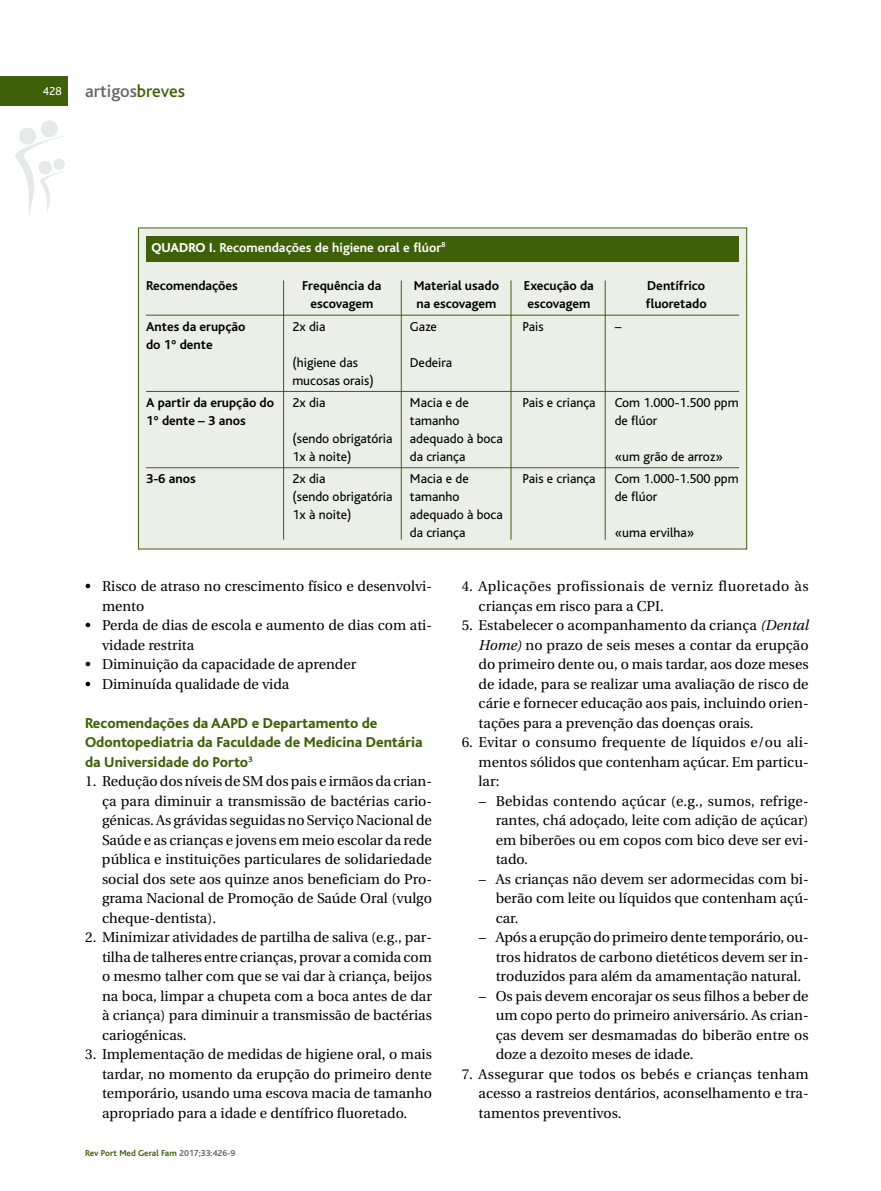
<style>
.page{position:relative;width:881px;height:1191px;background:#fff}
.page>*{position:absolute;margin:0;border:0;box-sizing:border-box;transform-origin:0 0}
.t1{font:500 18px "Bliss";color:#666}
.t2{font:800 15px/19.5px "Bliss";color:#3e6009}
.t3{font:14.25px/19.5px "Utopia";color:#000;text-align:justify}
.t4{font:14.25px/19.5px "Utopia";letter-spacing:.03em;color:#000}
.t5{font:13.5px/18px "Bliss";color:#000}
.t6{font:700 13.5px "Bliss";color:#000}
.t7{font:700 13.5px "Bliss";color:#fff}
.t8{font:12px "Bliss";color:#fff}
.t9{font:700 9px "Bliss";color:#3e6009}
.s1{color:#3e6009}
.s2{font-weight:800}
.s3{color:#666}
.s4{font-style:italic}
</style>
<div class="page">
<svg style="left:15px;top:120px;width:50px;height:95px"></svg>
<div style="left:0;top:77px;width:68px;height:29px;background:#3e6009"></div>
<div style="left:139px;top:228px;width:607px;height:320px;background:#ecefe7"></div>
<hr style="left:146px;top:315px;width:592px;height:1px;background:#3e6009">
<hr style="left:146px;top:391px;width:592px;height:1px;background:#3e6009">
<hr style="left:146px;top:467px;width:592px;height:1px;background:#3e6009">
<div style="left:146px;top:236px;width:592px;height:25px;background:#3e6009"></div>
<hr style="left:283px;top:280px;width:1px;height:260px;background:#3e6009">
<hr style="left:401px;top:280px;width:1px;height:260px;background:#3e6009">
<hr style="left:510px;top:280px;width:1px;height:260px;background:#3e6009">
<hr style="left:604px;top:280px;width:1px;height:260px;background:#3e6009">
<p class="t8" style="left:43px;top:87px;width:20px">428</p>
<p class="t1" style="left:85px;top:85px;width:101px">artigos<span class="s1">breves</span></p>
<p class="t7" style="left:151px;top:243px;width:295px"><span class="s2">QUADRO I.</span> Recomendações de higiene oral e flúor<sup>8</sup></p>
<p class="t6" style="left:146px;top:281px;width:93px">Recomendações</p>
<p class="t6" style="left:302px;top:281px;width:81px">Frequência da</p>
<p class="t6" style="left:413px;top:281px;width:87px">Material usado</p>
<p class="t6" style="left:523px;top:281px;width:71px">Execução da</p>
<p class="t6" style="left:647px;top:281px;width:59px">Dentífrico</p>
<p class="t6" style="left:310px;top:299px;width:64px">escovagem</p>
<p class="t6" style="left:416px;top:299px;width:81px">na escovagem</p>
<p class="t6" style="left:527px;top:299px;width:64px">escovagem</p>
<p class="t6" style="left:645px;top:299px;width:62px">fluoretado</p>
<p class="t6" style="left:146px;top:322px;width:101px">Antes da erupção</p>
<p class="t5" style="left:292px;top:319px;width:35px">2x dia</p>
<p class="t5" style="left:410px;top:319px;width:29px">Gaze</p>
<p class="t5" style="left:522px;top:319px;width:23px">Pais</p>
<p class="t5" style="left:614px;top:319px;width:8px">–</p>
<p class="t6" style="left:146px;top:340px;width:68px">do 1º dente</p>
<p class="t5" style="left:292px;top:355px;width:67px">(higiene das</p>
<p class="t5" style="left:410px;top:355px;width:44px">Dedeira</p>
<p class="t5" style="left:292px;top:373px;width:83px">mucosas orais)</p>
<p class="t6" style="left:146px;top:398px;width:129px">A partir da erupção do</p>
<p class="t5" style="left:292px;top:395px;width:35px">2x dia</p>
<p class="t5" style="left:410px;top:395px;width:60px">Macia e de</p>
<p class="t5" style="left:522px;top:395px;width:75px">Pais e criança</p>
<p class="t5" style="left:614px;top:395px;width:125px">Com 1.000-1.500 ppm</p>
<p class="t6" style="left:146px;top:416px;width:101px">1º dente – 3 anos</p>
<p class="t5" style="left:410px;top:413px;width:51px">tamanho</p>
<p class="t5" style="left:614px;top:413px;width:44px">de flúor</p>
<p class="t5" style="left:292px;top:431px;width:101px">(sendo obrigatória</p>
<p class="t5" style="left:410px;top:431px;width:94px">adequado à boca</p>
<p class="t5" style="left:292px;top:449px;width:61px">1x à noite)</p>
<p class="t5" style="left:410px;top:449px;width:57px">da criança</p>
<p class="t5" style="left:614px;top:449px;width:110px">«um grão de arroz»</p>
<p class="t6" style="left:146px;top:474px;width:51px">3-6 anos</p>
<p class="t5" style="left:292px;top:471px;width:35px">2x dia</p>
<p class="t5" style="left:410px;top:471px;width:60px">Macia e de</p>
<p class="t5" style="left:522px;top:471px;width:75px">Pais e criança</p>
<p class="t5" style="left:614px;top:471px;width:125px">Com 1.000-1.500 ppm</p>
<p class="t5" style="left:292px;top:489px;width:101px">(sendo obrigatória</p>
<p class="t5" style="left:410px;top:489px;width:51px">tamanho</p>
<p class="t5" style="left:614px;top:489px;width:44px">de flúor</p>
<p class="t5" style="left:292px;top:507px;width:61px">1x à noite)</p>
<p class="t5" style="left:410px;top:507px;width:94px">adequado à boca da criança</p>
<p class="t5" style="left:614px;top:525px;width:81px">«uma ervilha»</p>
<p class="t3" style="left:102px;top:577px;width:331px;text-indent:-17px">• Risco de atraso no crescimento físico e desenvolvi&shy;mento</p>
<p class="t3" style="left:102px;top:616px;width:331px;text-indent:-17px">• Perda de dias de escola e aumento de dias com ati&shy;vidade restrita</p>
<p class="t3" style="left:85px;top:655px;width:272px">• Diminuição da capacidade de aprender</p>
<p class="t3" style="left:85px;top:675px;width:206px">• Diminuída qualidade de vida</p>
<p class="t2" style="left:85px;top:714px;width:339px">Recomendações da AAPD e Departamento de<br>Odontopediatria da Faculdade de Medicina Dentária da Universidade do Porto<sup>3</sup></p>
<p class="t3" style="left:102px;top:772px;width:331px;text-indent:-17px">1. Redução dos níveis de SM dos pais e irmãos da crian&shy;ça para diminuir a transmissão de bactérias cario&shy;génicas. As grávidas seguidas no Serviço Nacional de Saúde e as crianças e jovens em meio escolar da rede pública e instituições particulares de solidariedade social dos sete aos quinze anos beneficiam do Pro&shy;grama Nacional de Promoção de Saúde Oral (vulgo cheque-dentista).</p>
<p class="t3" style="left:102px;top:928px;width:331px;text-indent:-17px">2. Minimizar atividades de partilha de saliva (e.g., par&shy;tilha de talheres entre crianças, provar a comida com o mesmo talher com que se vai dar à criança, beijos na boca, limpar a chupeta com a boca antes de dar à criança) para diminuir a transmissão de bactérias cariogénicas.</p>
<p class="t3" style="left:102px;top:1045px;width:331px;text-indent:-17px">3. Implementação de medidas de higiene oral, o mais tardar, no momento da erupção do primeiro dente temporário, usando uma escova macia de tamanho apropriado para a idade e dentífrico fluoretado.</p>
<p class="t9" style="left:85px;top:1149px;width:152px">Rev Port Med Geral Fam <span class="s3">2017;33:426-9</span></p>
<p class="t4" style="left:478px;top:577px;width:331px;text-indent:-17px">4. Aplicações profissionais de verniz fluoretado às crianças em risco para a CPI.</p>
<p class="t3" style="left:478px;top:616px;width:331px;text-indent:-17px">5. Estabelecer o acompanhamento da criança <span class="s4">(Dental Home)</span> no prazo de seis meses a contar da erupção do primeiro dente ou, o mais tardar, aos doze meses de idade, para se realizar uma avaliação de risco de cárie e fornecer educação aos pais, incluindo orien&shy;tações para a prevenção das doenças orais.</p>
<p class="t3" style="left:478px;top:733px;width:331px;text-indent:-17px">6. Evitar o consumo frequente de líquidos e/ou ali&shy;mentos sólidos que contenham açúcar. Em particu&shy;lar:</p>
<p class="t3" style="left:495px;top:792px;width:314px;text-indent:-17px">– Bebidas contendo açúcar (e.g., sumos, refrige&shy;rantes, chá adoçado, leite com adição de açúcar) em biberões ou em copos com bico deve ser evi&shy;tado.</p>
<p class="t3" style="left:495px;top:870px;width:314px;text-indent:-17px">– As crianças não devem ser adormecidas com bi&shy;berão com leite ou líquidos que contenham açú&shy;car.</p>
<p class="t3" style="left:495px;top:928px;width:314px;text-indent:-17px">– Após a erupção do primeiro dente temporário, ou&shy;tros hidratos de carbono dietéticos devem ser in&shy;troduzidos para além da amamentação natural.</p>
<p class="t3" style="left:495px;top:987px;width:314px;text-indent:-17px">– Os pais devem encorajar os seus filhos a beber de um copo perto do primeiro aniversário. As crian&shy;ças devem ser desmamadas do biberão entre os doze a dezoito meses de idade.</p>
<p class="t3" style="left:478px;top:1065px;width:331px;text-indent:-17px">7. Assegurar que todos os bebés e crianças tenham acesso a rastreios dentários, aconselhamento e tra&shy;tamentos preventivos.</p>
</div>
